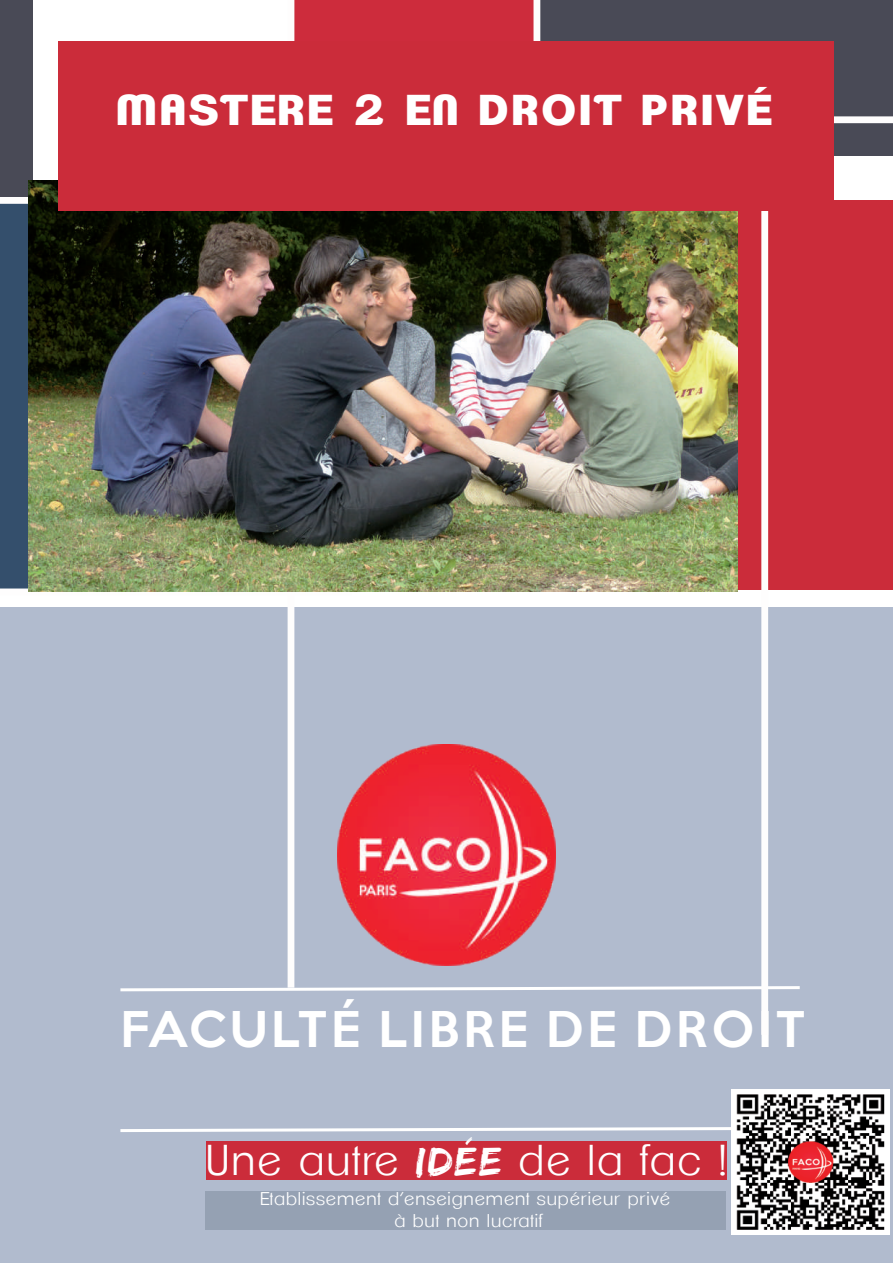
<style>
.page{position:relative;width:893px;height:1263px;background:#fff}
.page>*{position:absolute;margin:0;border:0;box-sizing:border-box;transform-origin:0 0}
.t1{font:500 45px "Keep Calm";letter-spacing:.09em;color:#fff}
.t2{font:300 42px "Clemente P Dae";letter-spacing:.045em;color:#fff;scale:1.06 1}
.t3{font:800 42px "Clemente P Dao";letter-spacing:.045em;color:#fff;scale:1.06 1}
.t4{font:300 18px/21.6px "Clemente P Dae";letter-spacing:.045em;color:#fff;text-align:center;scale:1.06 1}
.s1{font-family:"Edo SZ";font-weight:400}
</style>
<div class="page">
<div style="left:291px;top:0;width:247px;height:158px;background:#cd2c3c"></div>
<div style="left:538px;top:0;width:355px;height:156px;background:#494a56"></div>
<div style="left:0;top:201px;width:32px;height:388px;background:#344f6c"></div>
<div style="left:536px;top:116px;width:357px;height:7px;background:#fefdfd"></div>
<div style="left:533px;top:0;width:7px;height:162px;background:#fefdfd"></div>
<div style="left:0;top:607px;width:893px;height:656px;background:#b1bbce"></div>
<div style="left:206px;top:1141px;width:520px;height:38px;background:#cb2c3a"></div>
<svg style="left:120px;top:1127px;width:611px;height:5px"></svg>
<svg style="left:120px;top:984px;width:680px;height:9px"></svg>
<div style="left:737px;top:200px;width:156px;height:389px;background:#cb2c3a"></div>
<div style="left:761px;top:169px;width:7px;height:866px;background:#fefdfd"></div>
<div style="left:0;top:0;width:32px;height:200px;background:#494a56"></div>
<div style="left:288px;top:0;width:6px;height:988px;background:#fefdfd"></div>
<div style="left:0;top:197px;width:291px;height:7px;background:#fefdfd"></div>
<svg style="left:0;top:588px;width:352px;height:4px"></svg>
<img style="left:337px;top:745px;width:219px;height:220px">
<div style="left:205px;top:1191px;width:520px;height:38px;background:#95a1b3"></div>
<img style="left:29px;top:180px;width:708px;height:411px">
<div style="left:58px;top:41px;width:775px;height:170px;background:#cb2c3a"></div>
<img style="left:731px;top:1089px;width:158px;height:145px">
<h2 class="t3" style="left:115px;top:85px;width:625px">MASTERE 2 EN DROIT PRIVÉ</h2>
<h1 class="t1" style="left:120px;top:990px;width:686px">FACULTÉ LIBRE DE DROIT</h1>
<h2 class="t2" style="left:206px;top:1136px;width:493px">Une autre <span class="s1">idée</span> de la fac !</h2>
<p class="t4" style="left:260px;top:1188px;width:388px">Etablissement d’enseignement supérieur privé à but non lucratif</p>
</div>
